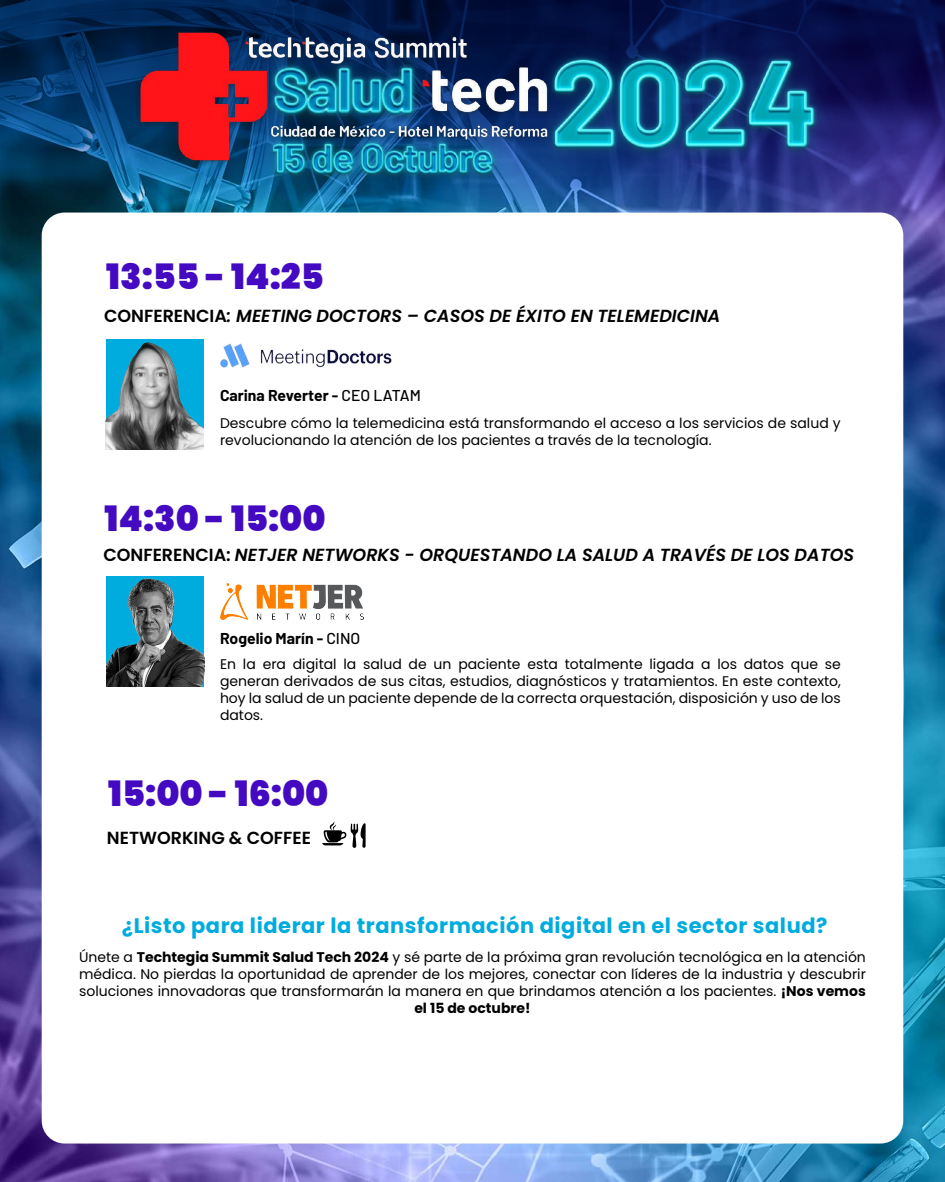
<style>
.page{position:relative;width:945px;height:1182px;background:#fff}
.page>*{position:absolute;margin:0;border:0;box-sizing:border-box;transform-origin:0 0}
.t1{font:900 35px "Poppins";color:#430ac1}
.t2{font:700 21px "Poppins";letter-spacing:.025em;color:#00acde}
.t3{font:italic 600 17.5px "Poppins";color:#000}
.t4{font:600 17.5px "Poppins";color:#000}
.t5{font:700 15.75px "Barlow";color:#000}
.t6{font:14px/16.8px "Poppins";color:#000;text-align:center}
.s1{font-style:normal}
.s2{font-weight:500}
.s3{font-weight:700}
</style>
<div class="page">
<img style="left:0;top:220px;width:945px;height:961px">
<svg style="left:0;top:0;width:945px;height:220px;background:#142b65"></svg>
<div style="left:42px;top:212px;width:861px;height:931px;background:#fff;border-radius:23px"></div>
<img style="left:108px;top:0;width:729px;height:213px">
<img style="left:107px;top:578px;width:97px;height:108px">
<img style="left:220px;top:583px;width:144px;height:36px">
<svg style="left:322px;top:821px;width:44px;height:27px"></svg>
<div style="left:106px;top:339px;width:98px;height:110px;background:#00acde"></div>
<img style="left:106px;top:342px;width:98px;height:107px">
<img style="left:220px;top:344px;width:172px;height:23px">
<h1 class="t1" style="left:106px;top:256px;width:219px">13:55 - 14:25</h1>
<p class="t3" style="left:104px;top:306px;width:618px"><span class="s1">CONFERENCIA</span>: MEETING DOCTORS – CASOS DE ÉXITO EN TELEMEDICINA</p>
<p class="t5" style="left:220px;top:385px;width:202px">Carina Reverter - <span class="s2">CEO LATAM</span></p>
<p class="t6" style="left:220px;top:415px;width:622px;text-align:left">Descubre cómo la telemedicina está transformando el acceso a los servicios de salud y revolucionando la atención de los pacientes a través de la tecnología.</p>
<h1 class="t1" style="left:105px;top:498px;width:223px">14:30 - 15:00</h1>
<p class="t3" style="left:103px;top:544px;width:752px"><span class="s1">CONFERENCIA:</span> NETJER NETWORKS - ORQUESTANDO LA SALUD A TRAVÉS DE LOS DATOS</p>
<p class="t5" style="left:220px;top:628px;width:142px">Rogelio Marín - <span class="s2">CINO</span></p>
<p class="t6" style="left:220px;top:656px;width:622px;text-align:justify">En la era digital la salud de un paciente esta totalmente ligada a los datos que se generan derivados de sus citas, estudios, diagnósticos y tratamientos. En este contexto, hoy la salud de un paciente depende de la correcta orquestación, disposición y uso de los datos.</p>
<h1 class="t1" style="left:108px;top:773px;width:222px">15:00 - 16:00</h1>
<p class="t4" style="left:107px;top:827px;width:206px">NETWORKING &amp; COFFEE</p>
<h2 class="t2" style="left:122px;top:913px;width:707px">¿Listo para liderar la transformación digital en el sector salud?</h2>
<p class="t6" style="left:79px;top:948px;width:788px">Únete a <span class="s3">Techtegia Summit Salud Tech 2024</span> y sé parte de la próxima gran revolución tecnológica en la atención médica. No pierdas la oportunidad de aprender de los mejores, conectar con líderes de la industria y descubrir soluciones innovadoras que transformarán la manera en que brindamos atención a los pacientes. <span class="s3">¡Nos vemos el 15 de octubre!</span></p>
</div>
